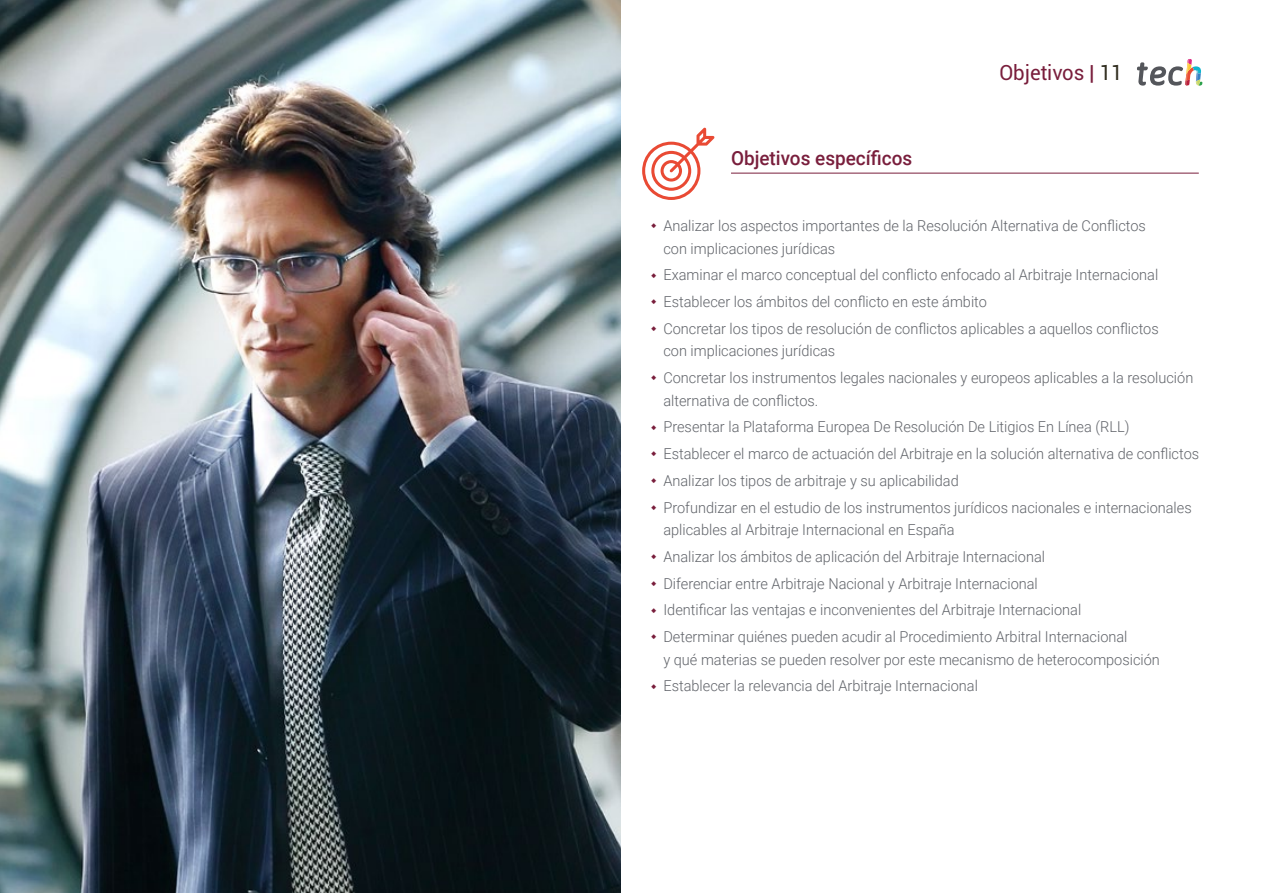
<style>
.page{position:relative;width:1263px;height:893px;background:#fff}
.page>*{position:absolute;margin:0;border:0;box-sizing:border-box;transform-origin:0 0}
.t1{font:21px "Roboto";color:#791e3c}
.t2{font:500 19.5px "Roboto";color:#791e3c}
.t3{font:300 15px/26.7px "Roboto";color:#61646a}
.s1{color:#312e20}
</style>
<div class="page">
<hr style="left:731px;top:173px;width:468px;height:1px;background:#791e3c">
<svg style="left:642px;top:128px;width:72px;height:72px"></svg>
<svg style="left:1137px;top:59px;width:65px;height:27px"></svg>
<img style="left:0;top:0;width:621px;height:893px">
<h2 class="t2" style="left:731px;top:144px;width:183px">Objetivos específicos</h2>
<h1 class="t1" style="left:999px;top:57px;width:125px">Objetivos | <span class="s1">11</span></h1>
<p class="t3" style="left:663px;top:214px;width:484px;line-height:22.5px">Analizar los aspectos importantes de la Resolución Alternativa de Conflictos con implicaciones jurídicas</p>
<p class="t3" style="left:663px;top:261px;width:497px">Examinar el marco conceptual del conflicto enfocado al Arbitraje Internacional<br>Establecer los ámbitos del conflicto en este ámbito<br>Concretar los tipos de resolución de conflictos aplicables a aquellos conflictos</p>
<p class="t3" style="left:663px;top:337px;width:531px">con implicaciones jurídicas<br>Concretar los instrumentos legales nacionales y europeos aplicables a la resolución</p>
<p class="t3" style="left:663px;top:386px;width:537px">alternativa de conflictos.<br>Presentar la Plataforma Europea De Resolución De Litigios En Línea (RLL)<br>Establecer el marco de actuación del Arbitraje en la solución alternativa de conflictos Analizar los tipos de arbitraje y su aplicabilidad<br>Profundizar en el estudio de los instrumentos jurídicos nacionales e internacionales</p>
<p class="t3" style="left:663px;top:516px;width:466px">aplicables al Arbitraje Internacional en España<br>Analizar los ámbitos de aplicación del Arbitraje Internacional<br>Diferenciar entre Arbitraje Nacional y Arbitraje Internacional<br>Identificar las ventajas e inconvenientes del Arbitraje Internacional Determinar quiénes pueden acudir al Procedimiento Arbitral Internacional</p>
<p class="t3" style="left:663px;top:645px;width:498px">y qué materias se pueden resolver por este mecanismo de heterocomposición<br>Establecer la relevancia del Arbitraje Internacional</p>
</div>
